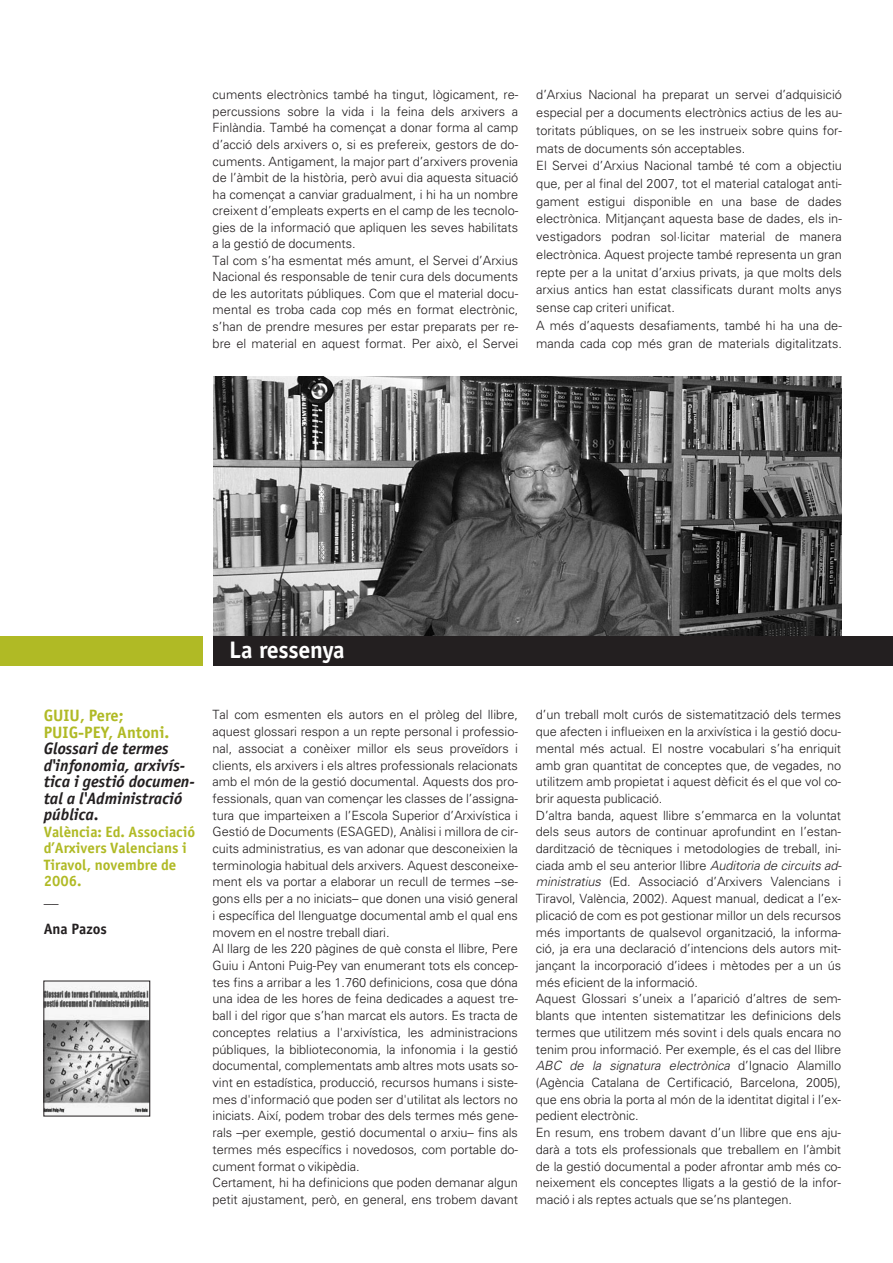
<style>
.page{position:relative;width:893px;height:1263px;background:#fff}
.page>*{position:absolute;margin:0;border:0;box-sizing:border-box;transform-origin:0 0}
.t1{font:700 24px "Officina Sans Std";letter-spacing:-.01em;color:#fff}
.t2{font:italic 700 16.5px/16.5px "Officina Sans Std";color:#231f20}
.t3{font:700 16.5px/16.5px "Officina Sans Std";color:#b0ba25}
.t4{font:700 15px/16.5px "Officina Sans Std";color:#b0ba25}
.t5{font:700 15px "Officina Sans Std";color:#231f20}
.t6{font:15px "Univers LT Std";color:#231f20}
.t7{font:300 12.75px/16.6px "Univers LT Std";letter-spacing:-.005em;color:#231f20}
.s1{font-style:italic}
</style>
<div class="page">
<img style="left:214px;top:376px;width:628px;height:260px">
<div style="left:213px;top:636px;width:680px;height:30px;background:#231f20"></div>
<div style="left:0;top:636px;width:202px;height:30px;background:#b0ba25"></div>
<img style="left:46px;top:985px;width:102px;height:129px">
<div style="left:44px;top:981px;width:106px;height:135px;border:1px solid #231f20"></div>
<p class="t7" style="left:213px;top:88px;width:307px">cuments electrònics també ha tingut, lògicament, re&shy;percussions sobre la vida i la feina dels arxivers a Finlàndia. També ha començat a donar forma al camp d’acció dels arxivers o, si es prefereix, gestors de do&shy;cuments. Antigament, la major part d’arxivers provenia de l’àmbit de la història, però avui dia aquesta situació ha començat a canviar gradualment, i hi ha un nombre creixent d’empleats experts en el camp de les tecnolo&shy;gies de la informació que apliquen les seves habilitats a la gestió de documents.<br>Tal com s’ha esmentat més amunt, el Servei d’Arxius Nacional és responsable de tenir cura dels documents de les autoritats públiques. Com que el material docu&shy;mental es troba cada cop més en format electrònic, s’han de prendre mesures per estar preparats per re&shy;bre el material en aquest format. Per això, el Servei</p>
<p class="t7" style="left:536px;top:87px;width:307px;line-height:17.7px">d’Arxius Nacional ha preparat un servei d’adquisició especial per a documents electrònics actius de les au&shy;toritats públiques, on se les instrueix sobre quins for&shy;mats de documents són acceptables.<br>El Servei d’Arxius Nacional també té com a objectiu que, per al final del 2007, tot el material catalogat anti&shy;gament estigui disponible en una base de dades electrònica. Mitjançant aquesta base de dades, els in&shy;vestigadors podran sol·licitar material de manera electrònica. Aquest projecte també representa un gran repte per a la unitat d’arxius privats, ja que molts dels arxius antics han estat classificats durant molts anys sense cap criteri unificat.<br>A més d’aquests desafiaments, també hi ha una de&shy;manda cada cop més gran de materials digitalitzats.</p>
<h1 class="t1" style="left:229px;top:641px;width:117px">La ressenya</h1>
<p class="t3" style="left:44px;top:709px;width:127px">GUIU, Pere;<br>PUIG-PEY, Antoni.</p>
<p class="t2" style="left:44px;top:742px;width:153px">Glossari de termes d'infonomia, arxivís&shy;tica i gestió documen&shy;tal a l'Administració pública.</p>
<p class="t4" style="left:44px;top:825px;width:153px">València: Ed. Associació d’Arxivers Valencians i<br>Tiravol, novembre de<br>2006.</p>
<p class="t6" style="left:44px;top:892px;width:16px">__</p>
<p class="t5" style="left:44px;top:923px;width:65px">Ana Pazos</p>
<p class="t7" style="left:213px;top:708px;width:307px">Tal com esmenten els autors en el pròleg del llibre, aquest glossari respon a un repte personal i professio&shy;nal, associat a conèixer millor els seus proveïdors i clients, els arxivers i els altres professionals relacionats amb el món de la gestió documental. Aquests dos pro&shy;fessionals, quan van començar les classes de l’assigna&shy;tura que imparteixen a l’Escola Superior d’Arxivística i Gestió de Documents (ESAGED), Anàlisi i millora de cir&shy;cuits administratius, es van adonar que desconeixien la terminologia habitual dels arxivers. Aquest desconeixe&shy;ment els va portar a elaborar un recull de termes –se&shy;gons ells per a no iniciats– que donen una visió general i específica del llenguatge documental amb el qual ens movem en el nostre treball diari.<br>Al llarg de les 220 pàgines de què consta el llibre, Pere Guiu i Antoni Puig-Pey van enumerant tots els concep&shy;tes fins a arribar a les 1.760 definicions, cosa que dóna una idea de les hores de feina dedicades a aquest tre&shy;ball i del rigor que s’han marcat els autors. Es tracta de conceptes relatius a l'arxivística, les administracions públiques, la biblioteconomia, la infonomia i la gestió documental, complementats amb altres mots usats so&shy;vint en estadística, producció, recursos humans i siste&shy;mes d'informació que poden ser d'utilitat als lectors no iniciats. Així, podem trobar des dels termes més gene&shy;rals –per exemple, gestió documental o arxiu– fins als termes més específics i novedosos, com portable do&shy;cument format o vikipèdia.<br>Certament, hi ha definicions que poden demanar algun petit ajustament, però, en general, ens trobem davant</p>
<p class="t7" style="left:536px;top:708px;width:307px">d’un treball molt curós de sistematització dels termes que afecten i influeixen en la arxivística i la gestió docu&shy;mental més actual. El nostre vocabulari s’ha enriquit amb gran quantitat de conceptes que, de vegades, no utilitzem amb propietat i aquest dèficit és el que vol co&shy;brir aquesta publicació.<br>D’altra banda, aquest llibre s’emmarca en la voluntat dels seus autors de continuar aprofundint en l’estan&shy;dardització de tècniques i metodologies de treball, ini&shy;ciada amb el seu anterior llibre <span class="s1">Auditoria de circuits ad&shy;ministratius</span> (Ed. Associació d’Arxivers Valencians i Tiravol, València, 2002). Aquest manual, dedicat a l’ex&shy;plicació de com es pot gestionar millor un dels recursos més importants de qualsevol organització, la informa&shy;ció, ja era una declaració d’intencions dels autors mit&shy;jançant la incorporació d’idees i mètodes per a un ús més eficient de la informació.<br>Aquest Glossari s’uneix a l’aparició d’altres de sem&shy;blants que intenten sistematitzar les definicions dels termes que utilitzem més sovint i dels quals encara no tenim prou informació. Per exemple, és el cas del llibre <span class="s1">ABC de la signatura electrònica</span> d’Ignacio Alamillo (Agència Catalana de Certificació, Barcelona, 2005), que ens obria la porta al món de la identitat digital i l’ex&shy;pedient electrònic.<br>En resum, ens trobem davant d’un llibre que ens aju&shy;darà a tots els professionals que treballem en l’àmbit de la gestió documental a poder afrontar amb més co&shy;neixement els conceptes lligats a la gestió de la infor&shy;mació i als reptes actuals que se’ns plantegen.</p>
</div>
